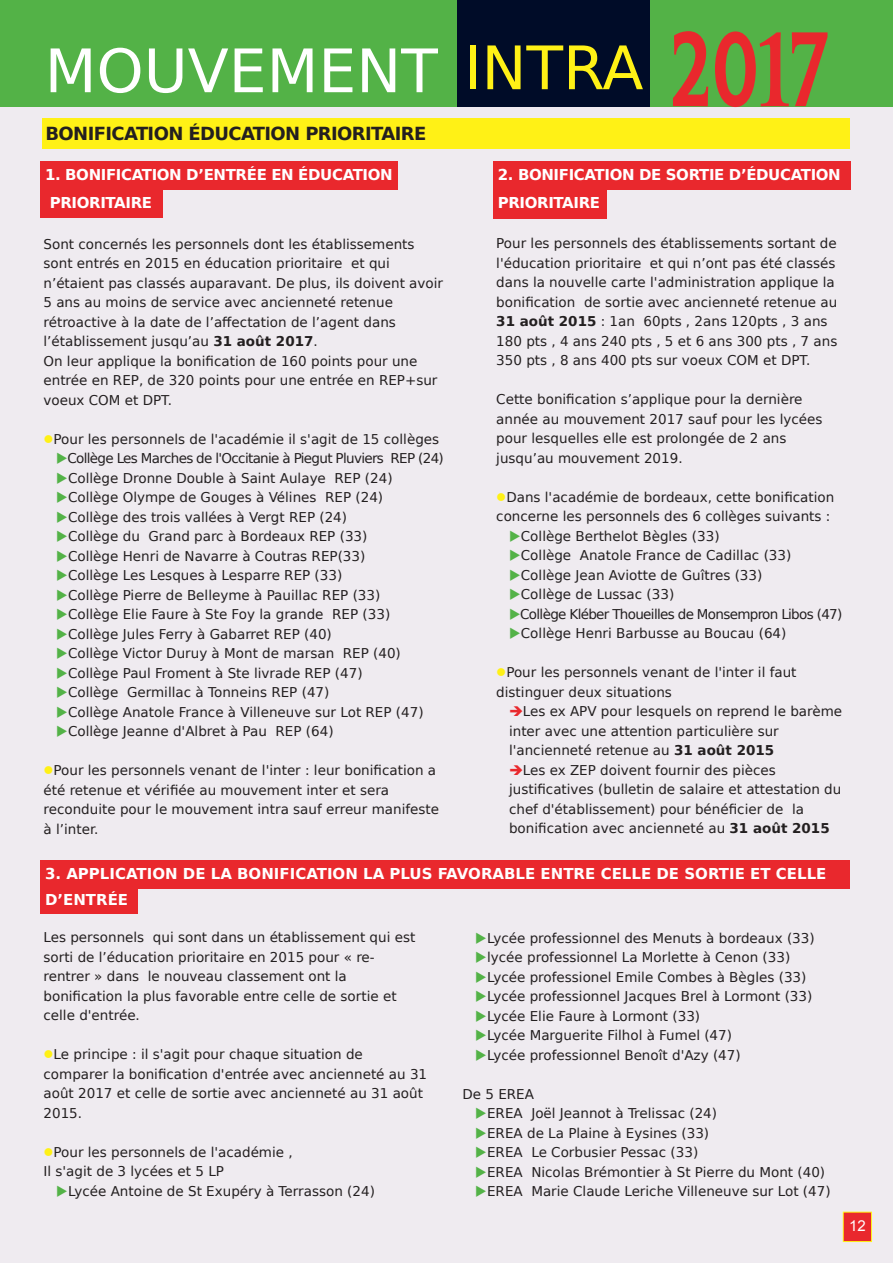
<style>
.page{position:relative;width:893px;height:1263px;background:#fff}
.page>*{position:absolute;margin:0;border:0;box-sizing:border-box;transform-origin:0 0}
.t1{font:60px "DejaVu Sans";color:#fff}
.t2{font:700 18px "DejaVu Sans";letter-spacing:-.035em;color:#231f20}
.t3{font:700 15px "DejaVu Sans";letter-spacing:-.025em;color:#fff}
.t4{font:700 15px "DejaVu Sans";color:#fff}
.t5{font:15px "Arial";color:#fff}
.t6{font:13.5px/19.5px "DejaVu Sans";color:#231f20}
.t7{font:13.5px "DejaVu Sans";letter-spacing:-.05em;color:#231f20}
.s1{color:#fff116}
.s2{font-family:"Penumbra Semibold Serif";font-size:94.5px;color:#e9282d}
.s3{font-weight:700}
.s4{color:#53b247}
.s5{color:#e9282d}
</style>
<div class="page">
<div style="left:0;top:4px;width:893px;height:1259px;background:#efebf0"></div>
<div style="left:0;top:0;width:893px;height:107px;background:#53b247"></div>
<div style="left:458px;top:0;width:192px;height:107px;background:#000c28"></div>
<div style="left:843px;top:1212px;width:28px;height:29px;background:#e9282d"></div>
<div style="left:843px;top:1212px;width:29px;height:30px;border:1px solid #fff116"></div>
<div style="left:43px;top:118px;width:807px;height:31px;background:#fff116"></div>
<div style="left:40px;top:162px;width:358px;height:28px;background:#e9282d"></div>
<div style="left:493px;top:162px;width:357px;height:28px;background:#e9282d"></div>
<div style="left:40px;top:860px;width:810px;height:29px;background:#e9282d"></div>
<div style="left:40px;top:189px;width:123px;height:29px;background:#e9282d"></div>
<div style="left:493px;top:188px;width:114px;height:31px;background:#e9282d"></div>
<div style="left:40px;top:886px;width:98px;height:28px;background:#e9282d"></div>
<h1 class="t1" style="left:45px;top:37px;width:787px">MOUvEMENT <span class="s1">INTRA</span> <span class="s2">2017</span></h1>
<h2 class="t2" style="left:46px;top:123px;width:382px">BONIFICATION ÉDUCATION PRIORITAIRE</h2>
<p class="t3" style="left:45px;top:166px;width:349px">1. BONIFICATION D’ENTRÉE EN ÉDUCATION</p>
<p class="t3" style="left:498px;top:166px;width:345px">2. BONIFICATION DE SORTIE D’ÉDUCATION</p>
<p class="t3" style="left:50px;top:194px;width:104px">PRIORITAIRE</p>
<p class="t3" style="left:498px;top:194px;width:104px">PRIORITAIRE</p>
<p class="t6" style="left:496px;top:234px;width:343px">Pour les personnels des établissements sortant de l'éducation prioritaire et qui n’ont pas été classés dans la nouvelle carte l'administration applique la bonification de sortie avec ancienneté retenue au <span class="s3">31 AOÛT 2015</span> : 1an 60pts , 2ans 120pts , 3 ans 180 pts , 4 ans 240 pts , 5 et 6 ans 300 pts , 7 ans 350 pts , 8 ans 400 pts sur voeux COM et DPT.</p>
<p class="t6" style="left:496px;top:390px;width:328px">Cette bonification s’applique pour la dernière année au mouvement 2017 sauf pour les lycées pour lesquelles elle est prolongée de 2 ans jusqu’au mouvement 2019.</p>
<p class="t6" style="left:496px;top:487px;width:340px"><span class="s1">●</span>Dans l'académie de bordeaux, cette bonification concerne les personnels des 6 collèges suivants :</p>
<p class="t6" style="left:509px;top:526px;width:212px"><span class="s4">◆</span>Collège Berthelot Bègles (33)</p>
<p class="t6" style="left:509px;top:546px;width:284px"><span class="s4">◆</span>Collège Anatole France de Cadillac (33)</p>
<p class="t6" style="left:509px;top:565px;width:255px"><span class="s4">◆</span>Collège Jean Aviotte de Guîtres (33)</p>
<p class="t6" style="left:509px;top:585px;width:167px"><span class="s4">◆</span>Collège de lussac (33)</p>
<p class="t7" style="left:509px;top:606px;width:335px"><span class="s4">◆</span>Collège Kléber Thoueilles de Monsempron libos (47)</p>
<p class="t6" style="left:509px;top:624px;width:279px"><span class="s4">◆</span>Collège Henri Barbusse au Boucau (64)</p>
<p class="t6" style="left:496px;top:663px;width:302px"><span class="s1">●</span>Pour les personnels venant de l'inter il faut distinguer deux situations</p>
<p class="t6" style="left:509px;top:702px;width:335px"><span class="s5">➔</span>les ex APv pour lesquels on reprend le barème inter avec une attention particulière sur l'ancienneté retenue au <span class="s3">31 AOÛT 2015</span></p>
<p class="t6" style="left:509px;top:760px;width:334px"><span class="s5">➔</span>les ex ZEP doivent fournir des pièces justificatives (bulletin de salaire et attestation du chef d'établissement) pour bénéficier de la bonification avec ancienneté au <span class="s3">31 AOÛT 2015</span></p>
<p class="t4" style="left:45px;top:865px;width:783px">3. APPLICATION DE LA BONIFICATION LA PLUS FAVORABLE ENTRE CELLE DE SORTIE ET CELLE</p>
<p class="t6" style="left:43px;top:234px;width:401px">Sont concernés les personnels dont les établissements sont entrés en 2015 en éducation prioritaire et qui n’étaient pas classés auparavant. De plus, ils doivent avoir 5 ans au moins de service avec ancienneté retenue rétroactive à la date de l’affectation de l’agent dans l’établissement jusqu’au <span class="s3">31 AOÛT 2017</span>.<br>On leur applique la bonification de 160 points pour une entrée en REP, de 320 points pour une entrée en REP+sur voeux COM et DPT.</p>
<p class="t6" style="left:44px;top:429px;width:397px"><span class="s1">●</span>Pour les personnels de l'académie il s'agit de 15 collèges</p>
<p class="t7" style="left:56px;top:451px;width:389px"><span class="s4">◆</span>Collège les Marches de l'Occitanie à Piegut Pluviers REP (24)</p>
<p class="t6" style="left:56px;top:468px;width:338px"><span class="s4">◆</span>Collège Dronne Double à Saint Aulaye REP (24)</p>
<p class="t6" style="left:56px;top:488px;width:328px"><span class="s4">◆</span>Collège Olympe de Gouges à vélines REP (24)</p>
<p class="t6" style="left:56px;top:507px;width:292px"><span class="s4">◆</span>Collège des trois vallées à vergt REP (24)</p>
<p class="t6" style="left:56px;top:527px;width:313px"><span class="s4">◆</span>Collège du Grand parc à Bordeaux REP (33)</p>
<p class="t6" style="left:56px;top:546px;width:311px"><span class="s4">◆</span>Collège Henri de Navarre à Coutras REP(33)</p>
<p class="t6" style="left:56px;top:566px;width:288px"><span class="s4">◆</span>Collège les lesques à lesparre REP (33)</p>
<p class="t6" style="left:56px;top:585px;width:326px"><span class="s4">◆</span>Collège Pierre de Belleyme à Pauillac REP (33)</p>
<p class="t6" style="left:56px;top:605px;width:335px"><span class="s4">◆</span>Collège Elie Faure à Ste Foy la grande REP (33)</p>
<p class="t6" style="left:56px;top:624px;width:277px"><span class="s4">◆</span>Collège Jules Ferry à Gabarret REP (40)</p>
<p class="t6" style="left:56px;top:644px;width:346px"><span class="s4">◆</span>Collège victor Duruy à Mont de marsan REP (40)</p>
<p class="t6" style="left:56px;top:663px;width:308px"><span class="s4">◆</span>Collège Paul Froment à Ste livrade REP (47)</p>
<p class="t6" style="left:56px;top:683px;width:275px"><span class="s4">◆</span>Collège Germillac à Tonneins REP (47)</p>
<p class="t6" style="left:56px;top:702px;width:369px"><span class="s4">◆</span>Collège Anatole France à villeneuve sur lot REP (47)</p>
<p class="t6" style="left:56px;top:722px;width:279px"><span class="s4">◆</span>Collège Jeanne d'Albret à Pau REP (64)</p>
<p class="t6" style="left:43px;top:761px;width:397px"><span class="s1">●</span>Pour les personnels venant de l'inter : leur bonification a été retenue et vérifiée au mouvement inter et sera reconduite pour le mouvement intra sauf erreur manifeste à l’inter.</p>
<p class="t3" style="left:45px;top:891px;width:85px">D’ENTRÉE</p>
<p class="t6" style="left:44px;top:928px;width:373px">les personnels qui sont dans un établissement qui est sorti de l’éducation prioritaire en 2015 pour « re&shy;rentrer » dans le nouveau classement ont la bonification la plus favorable entre celle de sortie et celle d'entrée.</p>
<p class="t6" style="left:44px;top:1045px;width:385px"><span class="s1">●</span>le principe : il s'agit pour chaque situation de comparer la bonification d'entrée avec ancienneté au 31 août 2017 et celle de sortie avec ancienneté au 31 août 2015.</p>
<p class="t6" style="left:43px;top:1142px;width:251px"><span class="s1">●</span>Pour les personnels de l'académie ,<br>Il s'agit de 3 lycées et 5 lP</p>
<p class="t6" style="left:56px;top:1181px;width:320px"><span class="s4">◆</span>lycée Antoine de St Exupéry à Terrasson (24)</p>
<p class="t6" style="left:475px;top:928px;width:341px"><span class="s4">◆</span>lycée professionnel des Menuts à bordeaux (33)</p>
<p class="t6" style="left:475px;top:948px;width:317px"><span class="s4">◆</span>lycée professionnel la Morlette à Cenon (33)</p>
<p class="t6" style="left:475px;top:967px;width:333px"><span class="s4">◆</span>lycée professionel Emile Combes à Bègles (33)</p>
<p class="t6" style="left:475px;top:987px;width:339px"><span class="s4">◆</span>lycée professionnel Jacques Brel à lormont (33)</p>
<p class="t6" style="left:475px;top:1006px;width:226px"><span class="s4">◆</span>lycée Elie Faure à lormont (33)</p>
<p class="t6" style="left:475px;top:1026px;width:258px"><span class="s4">◆</span>lycée Marguerite Filhol à Fumel (47)</p>
<p class="t6" style="left:475px;top:1045px;width:267px"><span class="s4">◆</span>lycée professionnel Benoît d'Azy (47)</p>
<p class="t6" style="left:462px;top:1084px;width:73px">De 5 EREA</p>
<p class="t6" style="left:475px;top:1104px;width:243px"><span class="s4">◆</span>EREA Joël Jeannot à Trelissac (24)</p>
<p class="t6" style="left:475px;top:1123px;width:235px"><span class="s4">◆</span>EREA de la Plaine à Eysines (33)</p>
<p class="t6" style="left:475px;top:1143px;width:225px"><span class="s4">◆</span>EREA le Corbusier Pessac (33)</p>
<p class="t6" style="left:475px;top:1162px;width:351px"><span class="s4">◆</span>EREA Nicolas Brémontier à St Pierre du Mont (40)</p>
<p class="t6" style="left:475px;top:1182px;width:357px"><span class="s4">◆</span>EREA Marie Claude leriche villeneuve sur lot (47)</p>
<p class="t5" style="left:849px;top:1217px;width:18px">12</p>
</div>
